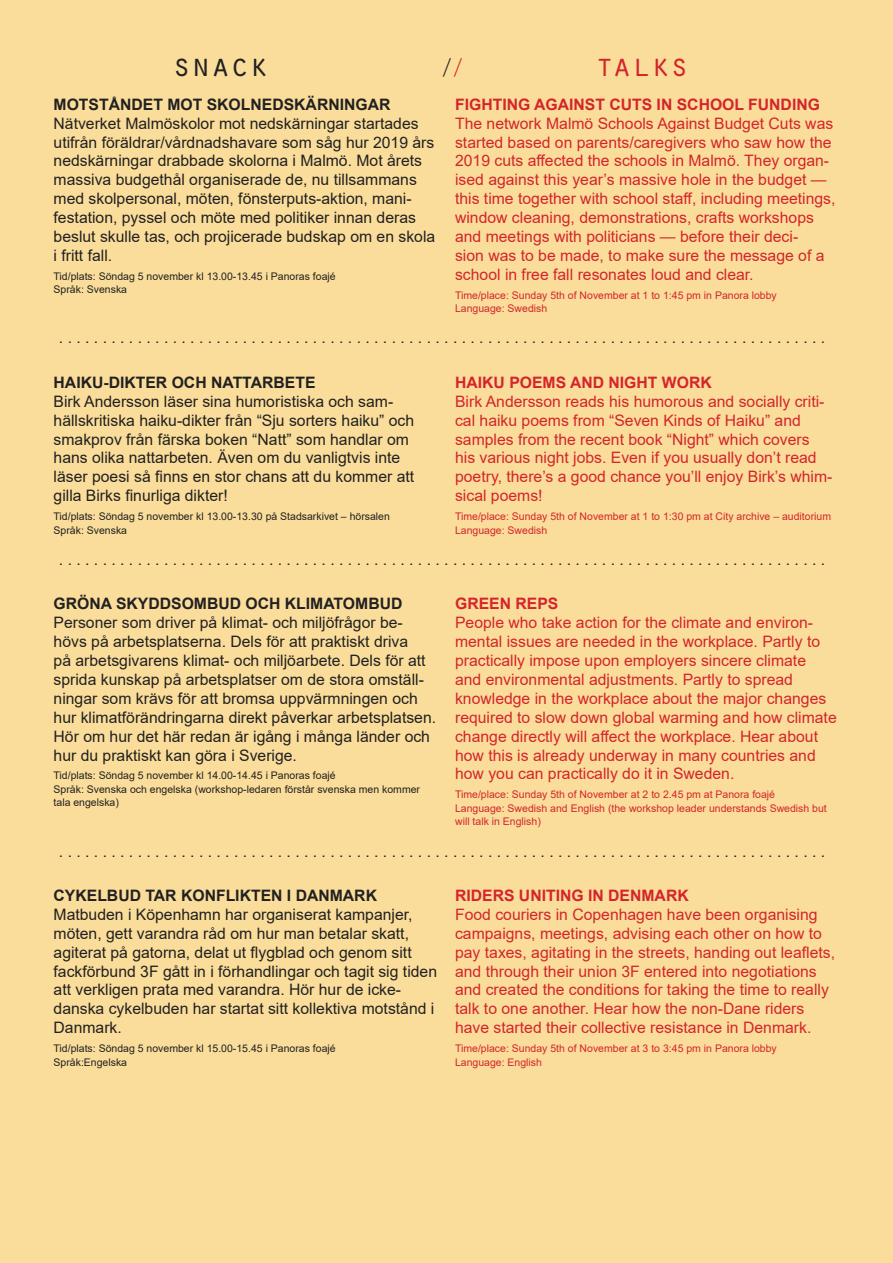
<style>
.page{position:relative;width:893px;height:1263px;background:#fadd9a}
.page>*{position:absolute;margin:0;border:0;box-sizing:border-box;transform-origin:0 0}
.t1{font:33px "Orator Std";letter-spacing:-.015em;color:#222121}
.t2{font:33px "Orator Std";letter-spacing:-.02em;color:#d3252c}
.t3{font:24px "Orator Std";color:#222121}
.t4{font:15.75px/18.9px "Arial";color:#222121}
.t5{font:15.75px/18.9px "Arial";color:#d4252c}
.t6{font:700 15.75px "Arial";color:#222121}
.t7{font:700 15.75px "Arial";color:#d4252c}
.t8{font:10.5px/13.5px "Arial";color:#d4252c}
.t9{font:10.5px/13.5px "Arial";color:#222121}
.s1{color:#d3252c}
</style>
<div class="page">
<p class="t1" style="left:172px;top:42px;width:99px">snack</p>
<p class="t3" style="left:440px;top:51px;width:27px">/<span class="s1">/</span></p>
<p class="t2" style="left:595px;top:42px;width:96px">talks</p>
<p class="t6" style="left:54px;top:93px;width:338px">MOTSTÅNDET MOT SKOLNEDSKÄRNINGAR</p>
<p class="t4" style="left:54px;top:114px;width:383px">Nätverket Malmöskolor mot nedskärningar startades utifrån föräldrar/vårdnadshavare som såg hur 2019 års nedskärningar drabbade skolorna i Malmö. Mot årets massiva budgethål organiserade de, nu tillsammans med skolpersonal, möten, fönsterputs-aktion, mani&shy;festation, pyssel och möte med politiker innan deras beslut skulle tas, och projicerade budskap om en skola i fritt fall.</p>
<p class="t9" style="left:54px;top:269px;width:284px">Tid/plats: Söndag 5 november kl 13.00-13.45 i Panoras foajé</p>
<p class="t9" style="left:54px;top:283px;width:75px">Språk: Svenska</p>
<p class="t7" style="left:455px;top:93px;width:366px">FIGHTING AGAINST CUTS IN SCHOOL FUNDING</p>
<p class="t5" style="left:455px;top:114px;width:382px">The network Malmö Schools Against Budget Cuts was started based on parents/caregivers who saw how the 2019 cuts affected the schools in Malmö. They organ&shy;ised against this year’s massive hole in the budget — this time together with school staff, including meetings, window cleaning, demonstrations, crafts workshops and meetings with politicians — before their deci-<br>sion was to be made, to make sure the message of a school in free fall resonates loud and clear.</p>
<p class="t8" style="left:455px;top:288px;width:323px">Time/place: Sunday 5th of November at 1 to 1:45 pm in Panora lobby</p>
<p class="t8" style="left:455px;top:302px;width:94px">Language: Swedish</p>
<p class="t4" style="left:59px;top:328px;width:768px">. . . . . . . . . . . . . . . . . . . . . . . . . . . . . . . . . . . . . . . . . . . . . . . . . . . . . . . . . . . . . . . . . . . . . . . . . . . . . . . . . . . . . . . .</p>
<p class="t6" style="left:54px;top:371px;width:263px">HAIKU-DIKTER OCH NATTARBETE</p>
<p class="t4" style="left:54px;top:392px;width:362px">Birk Andersson läser sina humoristiska och sam&shy;hällskritiska haiku-dikter från “Sju sorters haiku” och smakprov från färska boken “Natt” som handlar om hans olika nattarbeten. Även om du vanligtvis inte läser poesi så finns en stor chans att du kommer att gilla Birks finurliga dikter!</p>
<p class="t9" style="left:54px;top:510px;width:338px">Tid/plats: Söndag 5 november kl 13.00-13.30 på Stadsarkivet – hörsalen</p>
<p class="t9" style="left:54px;top:523px;width:75px">Språk: Svenska</p>
<p class="t7" style="left:455px;top:371px;width:258px">HAIKU POEMS AND NIGHT WORK</p>
<p class="t5" style="left:455px;top:392px;width:379px">Birk Andersson reads his humorous and socially criti&shy;cal haiku poems from “Seven Kinds of Haiku” and samples from the recent book “Night” which covers his various night jobs. Even if you usually don’t read poetry, there’s a good chance you’ll enjoy Birk’s whim&shy;sical poems!</p>
<p class="t8" style="left:455px;top:510px;width:378px">Time/place: Sunday 5th of November at 1 to 1:30 pm at City archive – auditorium</p>
<p class="t8" style="left:455px;top:523px;width:94px">Language: Swedish</p>
<p class="t4" style="left:59px;top:550px;width:768px">. . . . . . . . . . . . . . . . . . . . . . . . . . . . . . . . . . . . . . . . . . . . . . . . . . . . . . . . . . . . . . . . . . . . . . . . . . . . . . . . . . . . . . . .</p>
<p class="t6" style="left:54px;top:593px;width:350px">GRÖNA SKYDDSOMBUD OCH KLIMATOMBUD</p>
<p class="t4" style="left:54px;top:613px;width:384px">Personer som driver på klimat- och miljöfrågor be&shy;hövs på arbetsplatserna. Dels för att praktiskt driva<br>på arbetsgivarens klimat- och miljöarbete. Dels för att sprida kunskap på arbetsplatser om de stora omställ&shy;ningar som krävs för att bromsa uppvärmningen och hur klimatförändringarna direkt påverkar arbetsplatsen.<br>Hör om hur det här redan är igång i många länder och hur du praktiskt kan göra i Sverige.</p>
<p class="t9" style="left:54px;top:769px;width:284px">Tid/plats: Söndag 5 november kl 14.00-14.45 i Panoras foajé</p>
<p class="t9" style="left:54px;top:782px;width:368px">Språk: Svenska och engelska (workshop-ledaren förstår svenska men kommer tala engelska)</p>
<p class="t7" style="left:455px;top:593px;width:105px">GREEN REPS</p>
<p class="t5" style="left:455px;top:613px;width:383px">People who take action for the climate and environ&shy;mental issues are needed in the workplace. Partly to practically impose upon employers sincere climate<br>and environmental adjustments. Partly to spread knowledge in the workplace about the major changes required to slow down global warming and how climate change directly will affect the workplace. Hear about how this is already underway in many countries and how you can practically do it in Sweden.</p>
<p class="t8" style="left:455px;top:788px;width:322px">Time/place: Sunday 5th of November at 2 to 2.45 pm at Panora foajé</p>
<p class="t8" style="left:455px;top:801px;width:373px">Language: Swedish and English (the workshop leader understands Swedish but will talk in English)</p>
<p class="t4" style="left:59px;top:841px;width:768px">. . . . . . . . . . . . . . . . . . . . . . . . . . . . . . . . . . . . . . . . . . . . . . . . . . . . . . . . . . . . . . . . . . . . . . . . . . . . . . . . . . . . . . . .</p>
<p class="t6" style="left:54px;top:884px;width:325px">CYKELBUD TAR KONFLIKTEN I DANMARK</p>
<p class="t4" style="left:54px;top:905px;width:385px">Matbuden i Köpenhamn har organiserat kampanjer, möten, gett varandra råd om hur man betalar skatt, agiterat på gatorna, delat ut flygblad och genom sitt fackförbund 3F gått in i förhandlingar och tagit sig tiden att verkligen prata med varandra. Hör hur de icke&shy;danska cykelbuden har startat sitt kollektiva motstånd i Danmark.</p>
<p class="t9" style="left:54px;top:1042px;width:284px">Tid/plats: Söndag 5 november kl 15.00-15.45 i Panoras foajé</p>
<p class="t9" style="left:54px;top:1055px;width:75px">Språk:Engelska</p>
<p class="t7" style="left:455px;top:884px;width:235px">RIDERS UNITING IN DENMARK</p>
<p class="t5" style="left:455px;top:905px;width:381px">Food couriers in Copenhagen have been organising campaigns, meetings, advising each other on how to pay taxes, agitating in the streets, handing out leaflets, and through their union 3F entered into negotiations and created the conditions for taking the time to really talk to one another. Hear how the non-Dane riders have started their collective resistance in Denmark.</p>
<p class="t8" style="left:455px;top:1042px;width:323px">Time/place: Sunday 5th of November at 3 to 3:45 pm in Panora lobby</p>
<p class="t8" style="left:455px;top:1055px;width:88px">Language: English</p>
</div>
